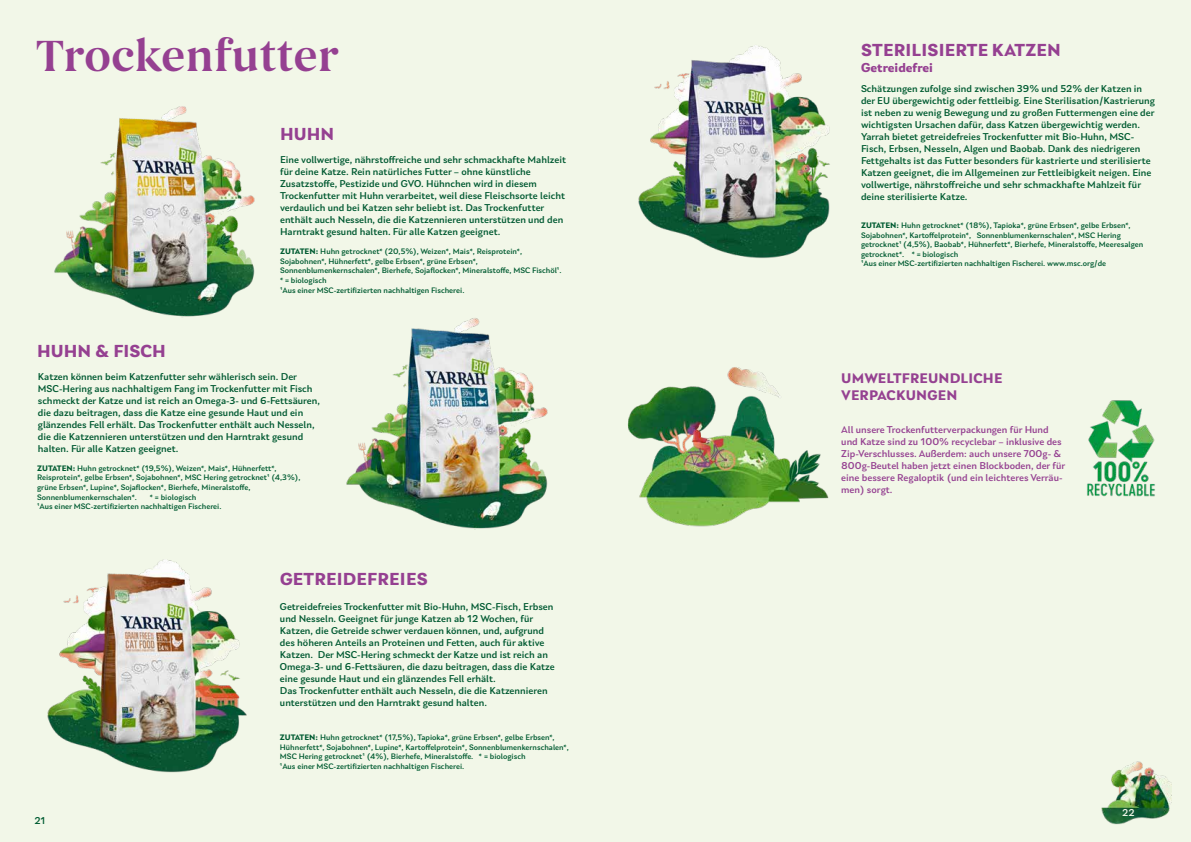
<style>
.page{position:relative;width:1191px;height:842px;background:#f2f7e8}
.page>*{position:absolute;margin:0;border:0;box-sizing:border-box;transform-origin:0 0}
.t1{font:44.7px "Begum YARRAH Semibold";color:#954091}
.t2{font:700 17.5px "Laca Text";letter-spacing:.01em;color:#954091}
.t3{font:700 14px/16.8px "Laca Text";letter-spacing:.01em;color:#954191}
.t4{font:700 13px "Laca Text";color:#954091}
.t5{font:500 10px/12px "Laca Text";color:#005931}
.t6{font:500 10px/12px "Laca Text";color:#005b31}
.t7{font:500 10px/12px "Laca Text";color:#954191}
.t8{font:500 10px "Laca Text";color:#f2f7e8}
.t9{font:500 8px/9.6px "Laca Text";color:#005b31}
.s1{font-weight:700}
</style>
<div class="page">
<img style="left:1101px;top:761px;width:70px;height:64px">
<img style="left:627px;top:367px;width:202px;height:160px">
<img style="left:54px;top:106px;width:201px;height:212px">
<img style="left:346px;top:318px;width:202px;height:211px">
<img style="left:47px;top:559px;width:200px;height:214px">
<img style="left:638px;top:45px;width:192px;height:213px">
<img style="left:1087px;top:400px;width:68px;height:97px">
<h1 class="t1" style="left:36px;top:29px;width:304px">Trockenfutter</h1>
<h2 class="t2" style="left:280px;top:123px;width:56px">HUHN</h2>
<h2 class="t2" style="left:37px;top:340px;width:130px">HUHN &amp; FISCH</h2>
<p class="t5" style="left:280px;top:154px;width:288px">Eine vollwertige, nährstoffreiche und sehr schmackhafte Mahlzeit für deine Katze. Rein natürliches Futter – ohne künstliche Zusatzstoffe, Pestizide und GVO. Hühnchen wird in diesem Trockenfutter mit Huhn verarbeitet, weil diese Fleischsorte leicht verdaulich und bei Katzen sehr beliebt ist. Das Trockenfutter enthält auch Nesseln, die die Katzennieren unterstützen und den Harntrakt gesund halten. Für alle Katzen geeignet.</p>
<p class="t9" style="left:280px;top:247px;width:283px"><span class="s1">ZUTATEN:</span> Huhn getrocknet* (20,5%), Weizen*, Mais*, Reisprotein*, Sojabohnen*, Hühnerfett*, gelbe Erbsen*, grüne Erbsen*, Sonnenblumenkernschalen*, Bierhefe, Sojaflocken*, Mineralstoffe, MSC Fischöl¹. * = biologisch<br>¹Aus einer MSC-zertifizierten nachhaltigen Fischerei.</p>
<p class="t5" style="left:38px;top:371px;width:284px">Katzen können beim Katzenfutter sehr wählerisch sein. Der MSC-Hering aus nachhaltigem Fang im Trockenfutter mit Fisch schmeckt der Katze und ist reich an Omega-3- und 6-Fettsäuren, die dazu beitragen, dass die Katze eine gesunde Haut und ein glänzendes Fell erhält. Das Trockenfutter enthält auch Nesseln, die die Katzennieren unterstützen und den Harntrakt gesund halten. Für alle Katzen geeignet.</p>
<p class="t9" style="left:37px;top:463px;width:265px"><span class="s1">ZUTATEN:</span> Huhn getrocknet* (19,5%), Weizen*, Mais*, Hühnerfett*, Reisprotein*, gelbe Erbsen*, Sojabohnen*, MSC Hering getrocknet¹ (4,3%), grüne Erbsen*, Lupine*, Sojaflocken*, Bierhefe, Mineralstoffe, Sonnenblumenkernschalen*.</p>
<p class="t9" style="left:37px;top:492px;width:186px;text-indent:113px">* = biologisch<br>¹Aus einer MSC-zertifizierten nachhaltigen Fischerei.</p>
<h2 class="t2" style="left:280px;top:569px;width:149px">GETREIDEFREIES</h2>
<p class="t6" style="left:34px;top:815px;width:13px">21</p>
<p class="t5" style="left:280px;top:600px;width:276px">Getreidefreies Trockenfutter mit Bio-Huhn, MSC-Fisch, Erbsen und Nesseln. Geeignet für junge Katzen ab 12 Wochen, für Katzen, die Getreide schwer verdauen können, und, aufgrund des höheren Anteils an Proteinen und Fetten, auch für aktive Katzen. Der MSC-Hering schmeckt der Katze und ist reich an Omega-3- und 6-Fettsäuren, die dazu beitragen, dass die Katze eine gesunde Haut und ein glänzendes Fell erhält.<br>Das Trockenfutter enthält auch Nesseln, die die Katzennieren unterstützen und den Harntrakt gesund halten.</p>
<p class="t9" style="left:280px;top:733px;width:290px"><span class="s1">ZUTATEN:</span> Huhn getrocknet* (17,5%), Tapioka*, grüne Erbsen*, gelbe Erbsen*, Hühnerfett*, Sojabohnen*, Lupine*, Kartoffelprotein*, Sonnenblumenkernschalen*, MSC Hering getrocknet¹ (4%), Bierhefe, Mineralstoffe. * = biologisch<br>¹Aus einer MSC-zertifizierten nachhaltigen Fischerei.</p>
<h2 class="t2" style="left:861px;top:40px;width:201px">STERILISIERTE KATZEN</h2>
<h3 class="t4" style="left:861px;top:60px;width:74px">Getreidefrei</h3>
<p class="t6" style="left:861px;top:83px;width:295px">Schätzungen zufolge sind zwischen 39% und 52% der Katzen in der EU übergewichtig oder fettleibig. Eine Sterilisation/Kastrierung ist neben zu wenig Bewegung und zu großen Futtermengen eine der wichtigsten Ursachen dafür, dass Katzen übergewichtig werden.<br>Yarrah bietet getreidefreies Trockenfutter mit Bio-Huhn, MSC-Fisch, Erbsen, Nesseln, Algen und Baobab. Dank des niedrigeren Fettgehalts ist das Futter besonders für kastrierte und sterilisierte Katzen geeignet, die im Allgemeinen zur Fettleibigkeit neigen. Eine vollwertige, nährstoffreiche und sehr schmackhafte Mahlzeit für deine sterilisierte Katze.</p>
<p class="t9" style="left:861px;top:221px;width:284px"><span class="s1">ZUTATEN:</span> Huhn getrocknet* (18%), Tapioka*, grüne Erbsen*, gelbe Erbsen*, Sojabohnen*, Kartoffelprotein*, Sonnenblumenkernschalen*, MSC Hering getrocknet¹ (4,5%), Baobab*, Hühnerfett*, Bierhefe, Mineralstoffe, Meeresalgen getrocknet*. * = biologisch<br>¹Aus einer MSC-zertifizierten nachhaltigen Fischerei. www.msc.org/de</p>
<h3 class="t3" style="left:841px;top:370px;width:163px">UMWELTFREUNDLICHE<br>VERPACKUNGEN</h3>
<p class="t7" style="left:841px;top:424px;width:225px">All unsere Trockenfutterverpackungen für Hund und Katze sind zu 100% recyclebar – inklusive des Zip-Verschlusses. Außerdem: auch unsere 700g- &amp; 800g-Beutel haben jetzt einen Blockboden, der für eine bessere Regaloptik (und ein leichteres Verräu&shy;men) sorgt.</p>
<p class="t8" style="left:1122px;top:806px;width:14px">22</p>
</div>
